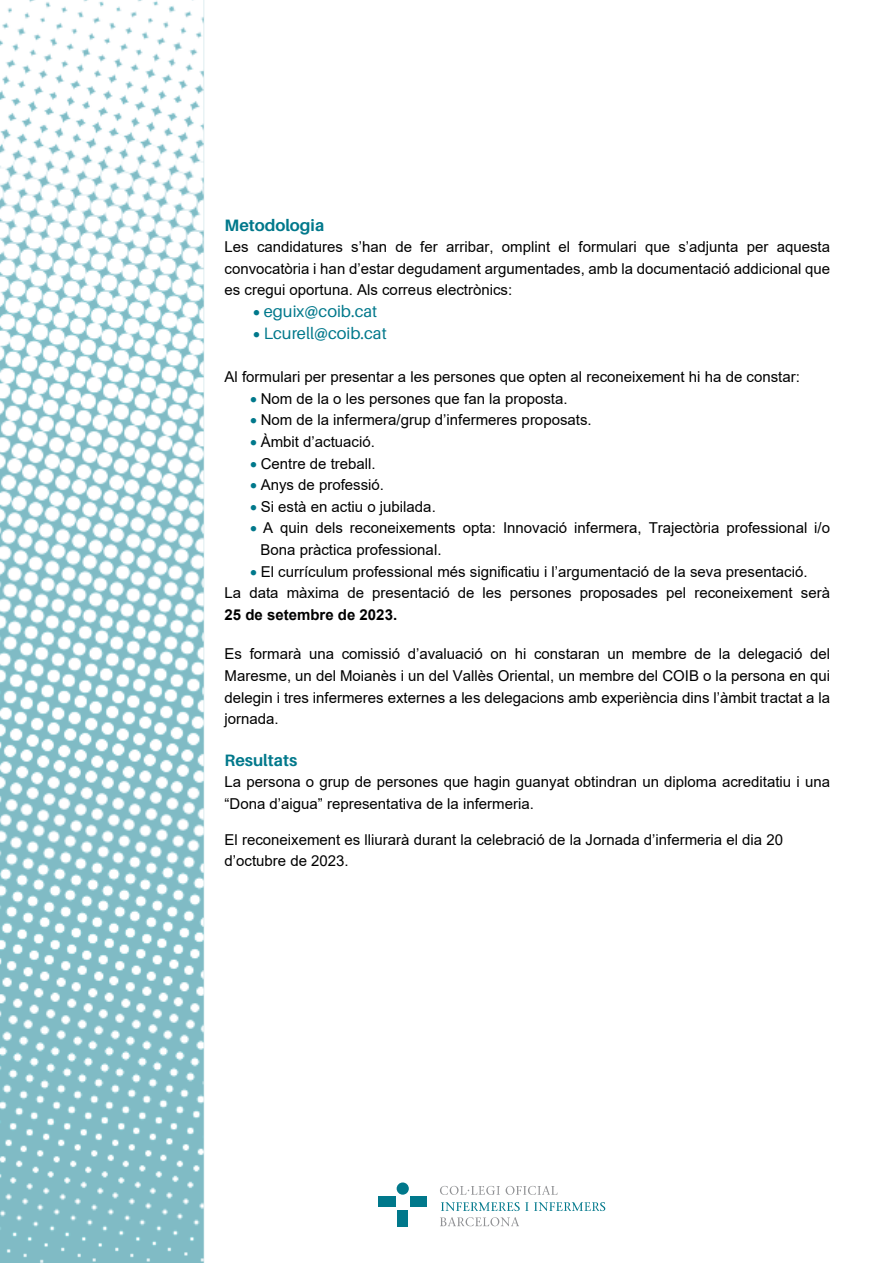
<style>
.page{position:relative;width:893px;height:1263px;background:#fff}
.page>*{position:absolute;margin:0;border:0;box-sizing:border-box;transform-origin:0 0}
.t1{font:16.5px "Aileron";color:#00788b}
.t2{font:700 16.5px "Aileron";color:#00788b}
.t3{font:15px/21.6px "Arial";color:#000}
.t4{font:700 15px "Arial";color:#000}
.s1{color:#00788b}
</style>
<div class="page">
<img style="left:0;top:0;width:205px;height:1263px">
<div style="left:378px;top:1196px;width:17px;height:11px;background:#00788b"></div>
<div style="left:410px;top:1196px;width:17px;height:11px;background:#00788b"></div>
<div style="left:397px;top:1210px;width:11px;height:17px;background:#00788b"></div>
<div style="left:397px;top:1182px;width:12px;height:13px;background:#00788b;border-radius:50%"></div>
<svg style="left:440px;top:1186px;width:60px;height:9px"></svg>
<svg style="left:441px;top:1202px;width:164px;height:9px"></svg>
<svg style="left:440px;top:1217px;width:79px;height:9px"></svg>
<svg style="left:506px;top:1186px;width:52px;height:9px"></svg>
<p class="t2" style="left:225px;top:216px;width:101px">Metodologia</p>
<p class="t3" style="left:225px;top:236px;width:607px;text-align:justify">Les candidatures s’han de fer arribar, omplint el formulari que s’adjunta per aquesta convocatòria i han d’estar degudament argumentades, amb la documentació addicional que es cregui oportuna. Als correus electrònics:</p>
<p class="t1" style="left:253px;top:302px;width:126px">• eguix@coib.cat</p>
<p class="t1" style="left:253px;top:324px;width:135px">• Lcurell@coib.cat</p>
<p class="t3" style="left:225px;top:366px;width:577px">Al formulari per presentar a les persones que opten al reconeixement hi ha de constar:</p>
<p class="t3" style="left:250px;top:388px;width:319px"><span class="s1">•</span> Nom de la o les persones que fan la proposta.</p>
<p class="t3" style="left:250px;top:409px;width:343px"><span class="s1">•</span> Nom de la infermera/grup d’infermeres proposats.</p>
<p class="t3" style="left:250px;top:431px;width:126px"><span class="s1">•</span> Àmbit d’actuació.</p>
<p class="t3" style="left:250px;top:452px;width:127px"><span class="s1">•</span> Centre de treball.</p>
<p class="t3" style="left:250px;top:474px;width:136px"><span class="s1">•</span> Anys de professió.</p>
<p class="t3" style="left:250px;top:496px;width:187px"><span class="s1">•</span> Si està en actiu o jubilada.</p>
<p class="t3" style="left:261px;top:517px;width:571px;text-indent:-10px"><span class="s1">•</span> A quin dels reconeixements opta: Innovació infermera, Trajectòria professional i/o<br>Bona pràctica professional.</p>
<p class="t3" style="left:225px;top:560px;width:607px;text-align:center"><span class="s1">•</span> El currículum professional més significatiu i l’argumentació de la seva presentació.<br>La data màxima de presentació de les persones proposades pel reconeixement serà</p>
<p class="t4" style="left:225px;top:604px;width:174px">25 de setembre de 2023.</p>
<p class="t3" style="left:225px;top:643px;width:607px;text-align:justify">Es formarà una comissió d’avaluació on hi constaran un membre de la delegació del Maresme, un del Moianès i un del Vallès Oriental, un membre del COIB o la persona en qui delegin i tres infermeres externes a les delegacions amb experiència dins l’àmbit tractat a la jornada.</p>
<p class="t2" style="left:225px;top:751px;width:74px">Resultats</p>
<p class="t3" style="left:225px;top:771px;width:607px">La persona o grup de persones que hagin guanyat obtindran un diploma acreditatiu i una “Dona d’aigua” representativa de la infermeria.</p>
<p class="t3" style="left:225px;top:829px;width:560px">El reconeixement es lliurarà durant la celebració de la Jornada d’infermeria el dia 20 d’octubre de 2023.</p>
</div>
